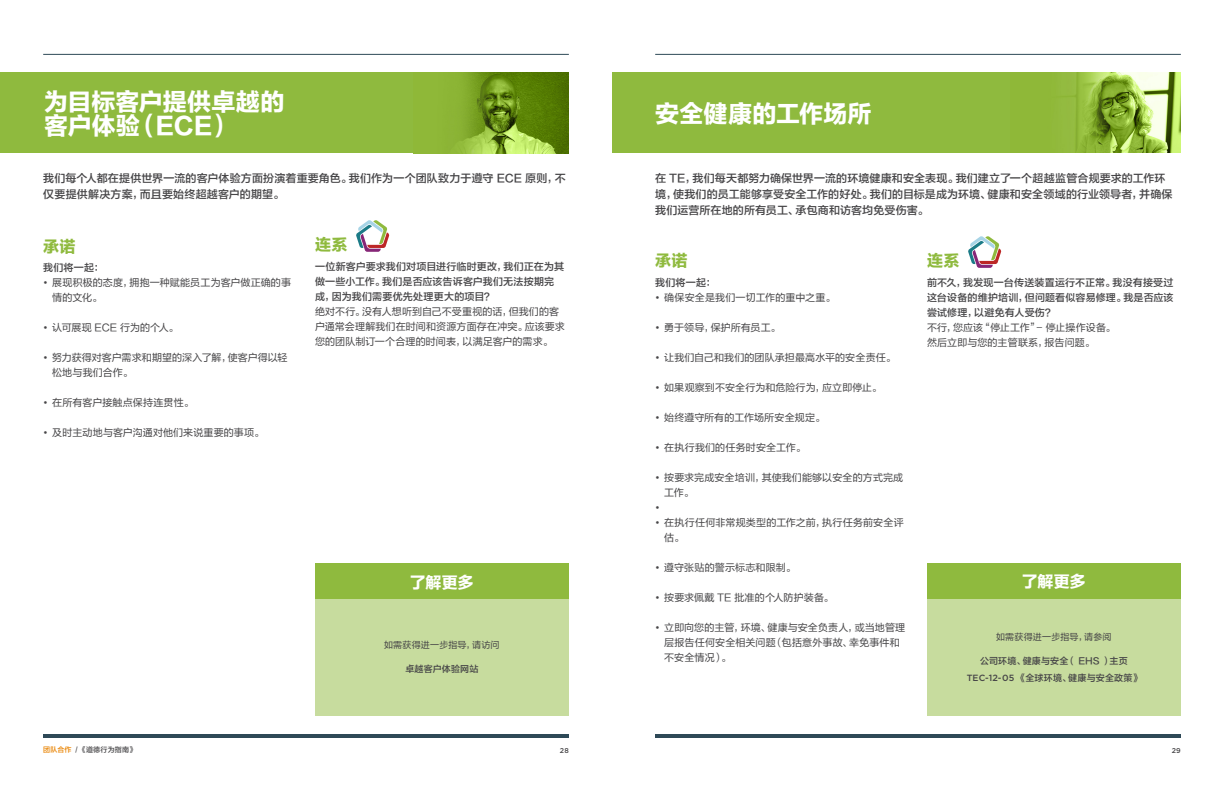
<style>
.page{position:relative;width:1224px;height:792px;background:#fff}
.page>*{position:absolute;margin:0;border:0;box-sizing:border-box;transform-origin:0 0}
.t1{font:24px/24px "FZLTDHJW GB1 0";color:#fff}
.t2{font:16px "FZLTDHJW GB1 0";color:#fff}
.t3{font:16px "FZLTDHJW GB1 0";letter-spacing:.025em;color:#8fba3e}
.t4{font:11px/16px "FZLTZHJW GB1 0";letter-spacing:.01em;color:#464547}
.t5{font:10px/15px "FZLTHJW GB1 0";letter-spacing:.01em;color:#464547}
.t6{font:10px/15px "FZLTZHJW GB1 0";letter-spacing:.015em;color:#464547}
.t7{font:10px "Gotham";color:#464547}
.t8{font:9px/16.5px "FZLTZHJW GB1 0";letter-spacing:.015em;color:#464547;text-align:center}
.t9{font:9px "FZLTHJW GB1 0";letter-spacing:.015em;color:#464547}
.t10{font:7px "FZLTZHJW GB1 0";letter-spacing:.025em;color:#464547}
.t11{font:500 7px "Gotham";color:#464547}
.s1{font-family:"Gotham"}
.s2{font-family:"Gotham";font-weight:500}
.s3{color:#e98300}
</style>
<div class="page">
<hr style="left:655px;top:734px;width:526px;height:4px;background:#2e4957">
<hr style="left:655px;top:54px;width:526px;height:1px;background:#2e4957">
<hr style="left:43px;top:734px;width:526px;height:4px;background:#2e4957">
<hr style="left:43px;top:54px;width:526px;height:1px;background:#2e4957">
<div style="left:612px;top:72px;width:569px;height:81px;background:#8fba3e"></div>
<img style="left:1075px;top:72px;width:106px;height:81px">
<div style="left:0;top:72px;width:569px;height:81px;background:#8fba3e"></div>
<img style="left:455px;top:72px;width:114px;height:81px">
<div style="left:315px;top:599px;width:254px;height:117px;background:#c7dc9e"></div>
<div style="left:315px;top:564px;width:254px;height:35px;background:#8fba3e"></div>
<div style="left:927px;top:599px;width:254px;height:116px;background:#c7dc9e"></div>
<div style="left:927px;top:563px;width:254px;height:36px;background:#8fba3e"></div>
<svg style="left:356px;top:220px;width:33px;height:32px"></svg>
<svg style="left:968px;top:236px;width:33px;height:32px"></svg>
<h1 class="t1" style="left:44px;top:91px;width:242px">为目标客户提供卓越的客户体验（ECE）</h1>
<p class="t4" style="left:43px;top:171px;width:524px">我们每个人都在提供世界一流的客户体验方面扮演着重要角色。我们作为一个团队致力于遵守 ECE 原则，不仅要提供解决方案，而且要始终超越客户的期望。</p>
<h2 class="t3" style="left:315px;top:236px;width:34px">连系</h2>
<p class="t6" style="left:315px;top:259px;width:251px">一位新客户要求我们对项目进行临时更改，我们正在为其做一些小工作。我们是否应该告诉客户我们无法按期完成，因为我们需要优先处理更大的项目？</p>
<p class="t5" style="left:315px;top:304px;width:251px">绝对不行。没有人想听到自己不受重视的话，但我们的客户通常会理解我们在时间和资源方面存在冲突。应该要求您的团队制订一个合理的时间表，以满足客户的需求。</p>
<h2 class="t3" style="left:43px;top:237px;width:34px">承诺</h2>
<p class="t6" style="left:43px;top:261px;width:62px">我们将一起：</p>
<p class="t5" style="left:52px;top:276px;width:240px;text-indent:-9px"><span class="s1">•</span> 展现积极的态度，拥抱一种赋能员工为客户做正确的事情的文化。</p>
<p class="t5" style="left:43px;top:321px;width:137px"><span class="s1">•</span> 认可展现 ECE 行为的个人。</p>
<p class="t5" style="left:52px;top:351px;width:237px;text-indent:-9px"><span class="s1">•</span> 努力获得对客户需求和期望的深入了解，使客户得以轻松地与我们合作。</p>
<p class="t5" style="left:43px;top:396px;width:152px"><span class="s1">•</span> 在所有客户接触点保持连贯性。</p>
<p class="t5" style="left:43px;top:426px;width:222px"><span class="s1">•</span> 及时主动地与客户沟通对他们来说重要的事项。</p>
<h2 class="t2" style="left:410px;top:573px;width:66px">了解更多</h2>
<p class="t9" style="left:384px;top:640px;width:117px">如需获得进一步指导，请访问</p>
<p class="t8" style="left:405px;top:661px;width:75px">卓越客户体验网站</p>
<h1 class="t1" style="left:655px;top:103px;width:218px">安全健康的工作场所</h1>
<p class="t4" style="left:655px;top:171px;width:519px">在 TE，我们每天都努力确保世界一流的环境健康和安全表现。我们建立了一个超越监管合规要求的工作环境，使我们的员工能够享受安全工作的好处。我们的目标是成为环境、健康和安全领域的行业领导者，并确保我们运营所在地的所有员工、承包商和访客均免受伤害。</p>
<h2 class="t3" style="left:927px;top:252px;width:34px">连系</h2>
<p class="t6" style="left:927px;top:275px;width:248px;text-align:justify">前不久，我发现一台传送装置运行不正常。我没有接受过这台设备的维护培训，但问题看似容易修理。我是否应该尝试修理，以避免有人受伤？</p>
<p class="t5" style="left:927px;top:320px;width:190px">不行，您应该“停止工作”- 停止操作设备。然后立即与您的主管联系，报告问题。</p>
<h2 class="t3" style="left:655px;top:252px;width:34px">承诺</h2>
<p class="t6" style="left:655px;top:275px;width:62px">我们将一起：</p>
<p class="t5" style="left:655px;top:290px;width:181px"><span class="s1">•</span> 确保安全是我们一切工作的重中之重。</p>
<p class="t5" style="left:655px;top:320px;width:127px"><span class="s1">•</span> 勇于领导，保护所有员工。</p>
<p class="t5" style="left:655px;top:350px;width:242px"><span class="s1">•</span> 让我们自己和我们的团队承担最高水平的安全责任。</p>
<p class="t5" style="left:655px;top:380px;width:228px"><span class="s1">•</span> 如果观察到不安全行为和危险行为，应立即停止。</p>
<p class="t5" style="left:655px;top:410px;width:171px"><span class="s1">•</span> 始终遵守所有的工作场所安全规定。</p>
<p class="t5" style="left:655px;top:440px;width:152px"><span class="s1">•</span> 在执行我们的任务时安全工作。</p>
<p class="t5" style="left:664px;top:470px;width:241px;text-indent:-9px"><span class="s1">•</span> 按要求完成安全培训，其使我们能够以安全的方式完成工作。</p>
<p class="t7" style="left:655px;top:501px;width:6px">•</p>
<p class="t5" style="left:664px;top:515px;width:241px;text-indent:-9px"><span class="s1">•</span> 在执行任何非常规类型的工作之前，执行任务前安全评估。</p>
<p class="t5" style="left:655px;top:560px;width:142px"><span class="s1">•</span> 遵守张贴的警示标志和限制。</p>
<p class="t5" style="left:655px;top:590px;width:180px"><span class="s1">•</span> 按要求佩戴 TE 批准的个人防护装备。</p>
<p class="t5" style="left:664px;top:620px;width:243px;text-indent:-9px"><span class="s1">•</span> 立即向您的主管，环境、健康与安全负责人，或当地管理层报告任何安全相关问题（包括意外事故、幸免事件和不安全情况）。</p>
<h2 class="t2" style="left:1022px;top:573px;width:66px">了解更多</h2>
<p class="t9" style="left:996px;top:632px;width:117px">如需获得进一步指导，请参阅</p>
<p class="t8" style="left:967px;top:653px;width:176px">公司环境、健康与安全（ EHS ）主页<br><span class="s2">TEC-12-05</span> 《全球环境、健康与安全政策》</p>
<p class="t10" style="left:43px;top:746px;width:94px"><span class="s3">团队合作</span> / 《道德行为指南》</p>
<p class="t11" style="left:560px;top:746px;width:10px">28</p>
<p class="t11" style="left:1172px;top:746px;width:11px">29</p>
</div>
